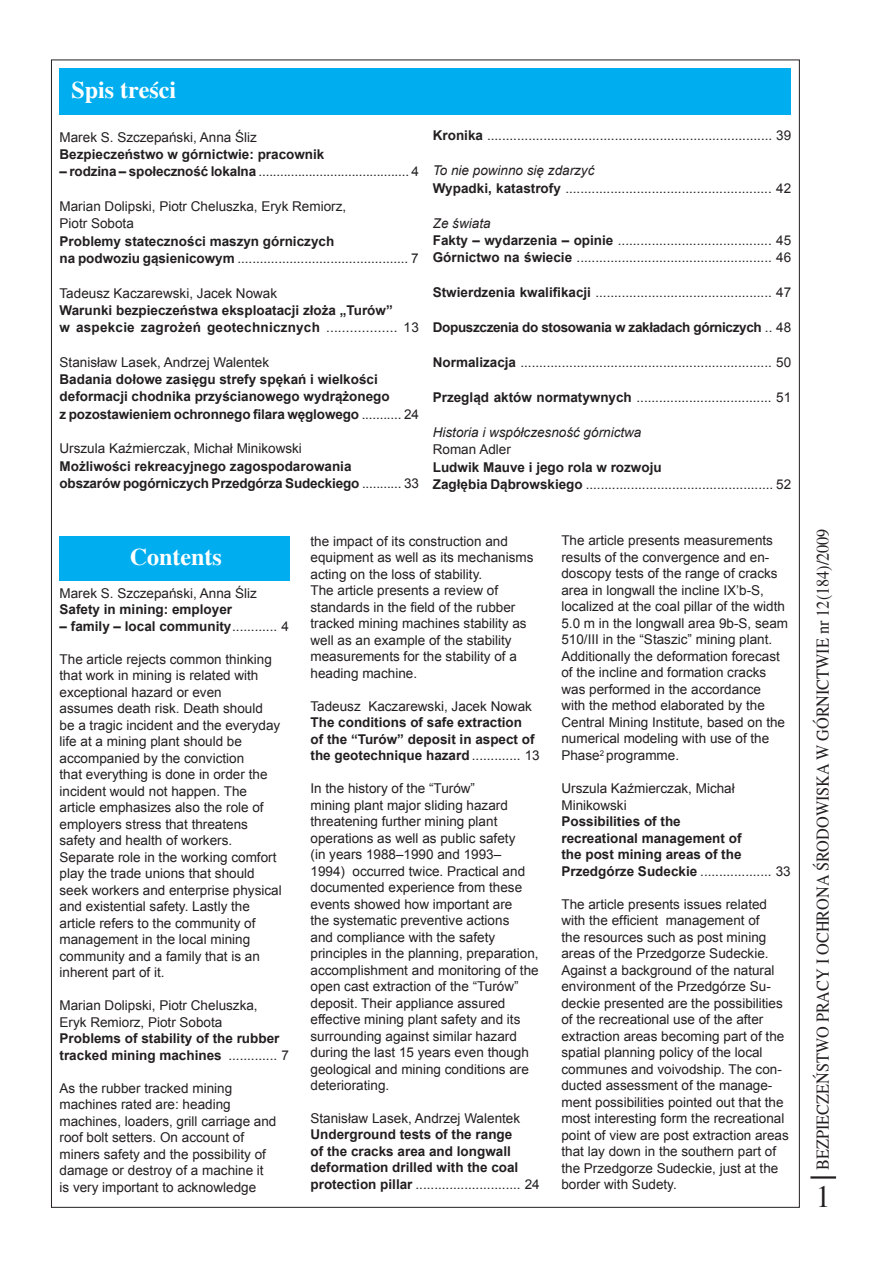
<style>
.page{position:relative;width:872px;height:1263px;background:#fff}
.page>*{position:absolute;margin:0;border:0;box-sizing:border-box;transform-origin:0 0}
.t1{font:31.5px "Toronto";color:#231f20;scale:.9 1}
.t2{font:700 24px "Toronto";color:#fff}
.t3{font:18px "Toronto";color:#231f20;scale:.9 1}
.t4{font:13.5px/16.5px "Arial";color:#231f20}
.t5{font:700 13.5px/16.5px "Arial";color:#231f20}
.t6{font:700 13.5px "Arial";letter-spacing:-.025em;color:#231f20}
.t7{font:italic 13.5px "Arial";color:#231f20}
.s1{font-weight:700}
.s2{font-weight:400}
.s3{font-style:italic}
</style>
<div class="page">
<hr style="left:810px;top:1176px;width:26px;height:2px;background:#231f20">
<div style="left:60px;top:536px;width:230px;height:45px;background:#00aeef"></div>
<div style="left:60px;top:68px;width:731px;height:47px;background:#00aeef"></div>
<h2 class="t2" style="left:72px;top:76px;width:106px">Spis treści</h2>
<p class="t4" style="left:60px;top:129px;width:199px">Marek S. Szczepański, Anna Śliz</p>
<p class="t5" style="left:60px;top:146px;width:266px">Bezpieczeństwo w górnictwie: pracownik</p>
<p class="t4" style="left:60px;top:163px;width:361px"><span class="s1">– rodzina – społeczność lokalna</span> .......................................... 4</p>
<p class="t4" style="left:60px;top:198px;width:288px;line-height:17.2px">Marian Dolipski, Piotr Cheluszka, Eryk Remiorz,<br>Piotr Sobota</p>
<p class="t5" style="left:60px;top:233px;width:360px;line-height:17.2px">Problemy stateczności maszyn górniczych<br>na podwoziu gąsienicowym <span class="s2">.............................................. 7</span></p>
<p class="t4" style="left:60px;top:285px;width:219px">Tadeusz Kaczarewski, Jacek Nowak</p>
<p class="t5" style="left:60px;top:302px;width:361px;line-height:17.2px">Warunki bezpieczeństwa eksploatacji złoża „Turów”<br>w aspekcie zagrożeń geotechnicznych <span class="s2">.................. 13</span></p>
<p class="t4" style="left:60px;top:354px;width:211px">Stanisław Lasek, Andrzej Walentek</p>
<p class="t5" style="left:60px;top:371px;width:361px;line-height:17.2px">Badania dołowe zasięgu strefy spękań i wielkości deformacji chodnika przyścianowego wydrążonego<br>z pozostawieniem ochronnego filara węglowego <span class="s2">........... 24</span></p>
<p class="t4" style="left:60px;top:441px;width:244px">Urszula Kaźmierczak, Michał Minikowski</p>
<p class="t5" style="left:60px;top:458px;width:361px;line-height:17.2px">Możliwości rekreacyjnego zagospodarowania<br>obszarów pogórniczych Przedgórza Sudeckiego <span class="s2">........... 33</span></p>
<p class="t4" style="left:433px;top:128px;width:360px"><span class="s1">Kronika</span> ............................................................................ 39</p>
<p class="t4" style="left:433px;top:162px;width:360px;line-height:17.4px"><span class="s3">To nie powinno się zdarzyć<br></span><span class="s1">Wypadki, katastrofy</span> ....................................................... 42</p>
<p class="t4" style="left:433px;top:214px;width:360px;line-height:17.4px"><span class="s3">Ze świata<br></span><span class="s1">Fakty – wydarzenia – opinie</span> ......................................... 45<br><span class="s1">Górnictwo na świecie</span> .................................................... 46</p>
<p class="t4" style="left:433px;top:284px;width:360px"><span class="s1">Stwierdzenia kwalifikacji</span> ............................................... 47</p>
<p class="t6" style="left:433px;top:319px;width:360px">Dopuszczenia do stosowania w zakładach górniczych <span class="s2">.. 48</span></p>
<p class="t4" style="left:433px;top:354px;width:360px"><span class="s1">Normalizacja</span> ................................................................... 50</p>
<p class="t4" style="left:433px;top:389px;width:360px"><span class="s1">Przegląd aktów normatywnych</span> .................................... 51</p>
<p class="t7" style="left:433px;top:423px;width:210px">Historia i współczesność górnictwa</p>
<p class="t4" style="left:433px;top:441px;width:80px">Roman Adler</p>
<p class="t4" style="left:433px;top:458px;width:360px;line-height:17.4px"><span class="s1">Ludwik Mauve i jego rola w rozwoju<br>Zagłębia Dąbrowskiego</span> .................................................. 52</p>
<h2 class="t2" style="left:130px;top:543px;width:93px">Contents</h2>
<p class="t4" style="left:60px;top:585px;width:199px">Marek S. Szczepański, Anna Śliz</p>
<p class="t5" style="left:60px;top:602px;width:174px">Safety in mining: employer</p>
<p class="t5" style="left:60px;top:618px;width:231px">– family – local community<span class="s2">............ 4</span></p>
<p class="t4" style="left:60px;top:651px;width:224px">The article rejects common thinking that work in mining is related with exceptional hazard or even<br>assumes death risk. Death should<br>be a tragic incident and the everyday life at a mining plant should be accompanied by the conviction<br>that everything is done in order the incident would not happen. The article emphasizes also the role of employers stress that threatens safety and health of workers.<br>Separate role in the working comfort play the trade unions that should seek workers and enterprise physical and existential safety. Lastly the article refers to the community of management in the local mining community and a family that is an inherent part of it.</p>
<p class="t4" style="left:60px;top:997px;width:200px">Marian Dolipski, Piotr Cheluszka,<br>Eryk Remiorz, Piotr Sobota</p>
<p class="t5" style="left:60px;top:1031px;width:231px">Problems of stability of the rubber tracked mining machines <span class="s2">............. 7</span></p>
<p class="t4" style="left:60px;top:1080px;width:218px">As the rubber tracked mining machines rated are: heading machines, loaders, grill carriage and roof bolt setters. On account of miners safety and the possibility of damage or destroy of a machine it is very important to acknowledge</p>
<p class="t4" style="left:310px;top:533px;width:224px">the impact of its construction and equipment as well as its mechanisms acting on the loss of stability.<br>The article presents a review of standards in the field of the rubber tracked mining machines stability as well as an example of the stability measurements for the stability of a heading machine.</p>
<p class="t4" style="left:310px;top:698px;width:223px">Tadeusz Kaczarewski, Jacek Nowak</p>
<p class="t5" style="left:310px;top:714px;width:231px">The conditions of safe extraction<br>of the “Turów” deposit in aspect of the geotechnique hazard <span class="s2">............. 13</span></p>
<p class="t4" style="left:310px;top:780px;width:230px">In the history of the “Turów”<br>mining plant major sliding hazard threatening further mining plant operations as well as public safety<br>(in years 1988–1990 and 1993– 1994) occurred twice. Practical and documented experience from these events showed how important are<br>the systematic preventive actions<br>and compliance with the safety principles in the planning, preparation, accomplishment and monitoring of the open cast extraction of the “Turów” deposit. Their appliance assured effective mining plant safety and its surrounding against similar hazard during the last 15 years even though geological and mining conditions are deteriorating.</p>
<p class="t4" style="left:310px;top:1110px;width:211px">Stanisław Lasek, Andrzej Walentek</p>
<p class="t5" style="left:310px;top:1127px;width:231px">Underground tests of the range<br>of the cracks area and longwall deformation drilled with the coal protection pillar <span class="s2">............................ 24</span></p>
<p class="t4" style="left:561px;top:533px;width:228px">The article presents measurements results of the convergence and en&shy;doscopy tests of the range of cracks area in longwall the incline IX’b-S, localized at the coal pillar of the width 5.0 m in the longwall area 9b-S, seam 510/III in the “Staszic” mining plant.<br>Additionally the deformation forecast of the incline and formation cracks was performed in the accordance with the method elaborated by the Central Mining Institute, based on the numerical modeling with use of the Phase<sup>2</sup> programme.</p>
<p class="t4" style="left:561px;top:780px;width:175px">Urszula Kaźmierczak, Michał<br>Minikowski</p>
<p class="t5" style="left:561px;top:814px;width:231px">Possibilities of the<br>recreational management of<br>the post mining areas of the<br>Przedgórze Sudeckie <span class="s2">................... 33</span></p>
<p class="t4" style="left:561px;top:896px;width:229px">The article presents issues related with the efficient management of<br>the resources such as post mining areas of the Przedgorze Sudeckie.<br>Against a background of the natural environment of the Przedgórze Su&shy;deckie presented are the possibilities of the recreational use of the after extraction areas becoming part of the spatial planning policy of the local communes and voivodship. The con&shy;ducted assessment of the manage&shy;ment possibilities pointed out that the most interesting form the recreational point of view are post extraction areas that lay down in the southern part of the Przedgorze Sudeckie, just at the border with Sudety.</p>
<h3 class="t3" style="left:812px;top:1169px;width:714px;rotate:-90deg">BEZPIECZEŃSTWO PRACY I OCHRONA ŚRODOWISKA W GÓRNICTWIE nr 12(184)/2009</h3>
<h1 class="t1" style="left:816px;top:1178px;width:17px">1</h1>
</div>
